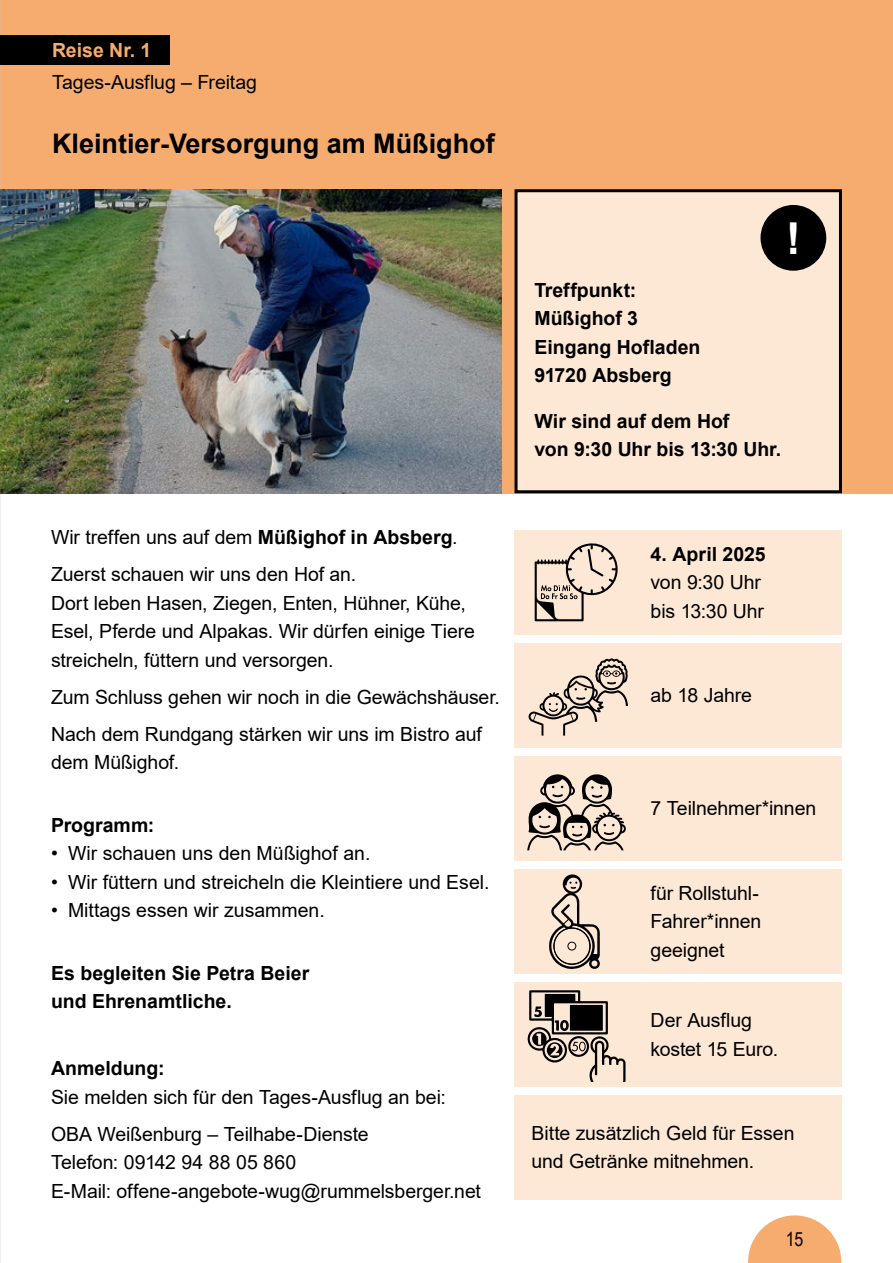
<style>
.page{position:relative;width:893px;height:1263px;background:#fff}
.page>*{position:absolute;margin:0;border:0;box-sizing:border-box;transform-origin:0 0}
.t1{font:700 43.95px "Arial";color:#fff}
.t2{font:700 27px "Arial";color:#000}
.t3{font:19.5px/28.5px "Arial";letter-spacing:-.005em;color:#000}
.t4{font:700 19.5px/28.5px "Arial";color:#000}
.t5{font:700 19.5px "Arial";color:#f7ac6f}
.t6{font:19.5px "Arial Narrow";color:#000}
.s1{font-weight:700}
</style>
<div class="page">
<div style="left:0;top:0;width:893px;height:493px;background:#f7ac6f"></div>
<img style="left:0;top:0;width:1px;height:1263px">
<svg style="left:748px;top:1215px;width:93px;height:48px"></svg>
<div style="left:514px;top:1095px;width:328px;height:104px;background:#fde8d5"></div>
<div style="left:514px;top:982px;width:328px;height:104px;background:#fde8d5"></div>
<svg style="left:527px;top:990px;width:99px;height:92px"></svg>
<div style="left:514px;top:756px;width:328px;height:104px;background:#fde8d5"></div>
<svg style="left:527px;top:774px;width:99px;height:76px"></svg>
<div style="left:514px;top:643px;width:328px;height:104px;background:#fde8d5"></div>
<svg style="left:528px;top:658px;width:100px;height:78px"></svg>
<div style="left:514px;top:530px;width:328px;height:104px;background:#fde8d5"></div>
<svg style="left:534px;top:543px;width:84px;height:78px"></svg>
<div style="left:0;top:35px;width:170px;height:30px;background:#000"></div>
<img style="left:0;top:190px;width:502px;height:303px">
<div style="left:514px;top:869px;width:328px;height:104px;background:#fde8d5"></div>
<svg style="left:549px;top:874px;width:51px;height:95px"></svg>
<div style="left:516px;top:191px;width:324px;height:301px;background:#fde8d5"></div>
<div style="left:514px;top:189px;width:328px;height:304px;border:3px solid #000"></div>
<div style="left:760px;top:205px;width:66px;height:66px;background:#000;border-radius:50%"></div>
<p class="t5" style="left:52px;top:36px;width:101px">Reise Nr. 1</p>
<p class="t3" style="left:52px;top:68px;width:206px">Tages-Ausflug ‒ Freitag</p>
<h2 class="t2" style="left:52px;top:124px;width:444px">Kleintier-Versorgung am Müßighof</h2>
<p class="t3" style="left:51px;top:519px;width:408px;line-height:37px">Wir treffen uns auf dem <span class="s1">Müßighof in Absberg</span>.<br>Zuerst schauen wir uns den Hof an.</p>
<p class="t3" style="left:51px;top:589px;width:425px">Dort leben Hasen, Ziegen, Enten, Hühner, Kühe,<br>Esel, Pferde und Alpakas. Wir dürfen einige Tiere streicheln, füttern und versorgen.</p>
<p class="t3" style="left:51px;top:678px;width:450px;line-height:37px">Zum Schluss gehen wir noch in die Gewächshäuser.<br>Nach dem Rundgang stärken wir uns im Bistro auf</p>
<p class="t3" style="left:51px;top:748px;width:130px">dem Müßighof.</p>
<p class="t4" style="left:51px;top:811px;width:105px">Programm:</p>
<p class="t3" style="left:51px;top:839px;width:321px">• Wir schauen uns den Müßighof an.</p>
<p class="t3" style="left:51px;top:868px;width:440px">• Wir füttern und streicheln die Kleintiere und Esel.</p>
<p class="t3" style="left:51px;top:896px;width:275px">• Mittags essen wir zusammen.</p>
<p class="t4" style="left:51px;top:959px;width:260px">Es begleiten Sie Petra Beier und Ehrenamtliche.</p>
<p class="t4" style="left:51px;top:1054px;width:115px">Anmeldung:</p>
<p class="t3" style="left:51px;top:1078px;width:396px;line-height:37px">Sie melden sich für den Tages-Ausflug an bei:<br>OBA Weißenburg – Teilhabe-Dienste</p>
<p class="t3" style="left:51px;top:1148px;width:431px">Telefon: 09142 94 88 05 860<br>E-Mail: offene-angebote-wug@rummelsberger.net</p>
<h1 class="t1" style="left:786px;top:207px;width:16px">!</h1>
<p class="t4" style="left:534px;top:276px;width:168px">Treffpunkt:<br>Müßighof 3<br>Eingang Hofladen<br>91720 Absberg</p>
<p class="t4" style="left:534px;top:407px;width:248px">Wir sind auf dem Hof<br>von 9:30 Uhr bis 13:30 Uhr.</p>
<p class="t4" style="left:651px;top:540px;width:116px">4. April 2025</p>
<p class="t3" style="left:651px;top:568px;width:115px">von 9:30 Uhr bis 13:30 Uhr</p>
<p class="t3" style="left:651px;top:568px;width:58px">Datum</p>
<p class="t3" style="left:651px;top:681px;width:113px">ab 18 Jahren</p>
<p class="t3" style="left:678px;top:681px;width:22px">xx</p>
<p class="t3" style="left:651px;top:794px;width:167px">7 Teilnehmer*innen</p>
<p class="t3" style="left:651px;top:794px;width:147px">xx Teilnehmende</p>
<p class="t3" style="left:651px;top:878px;width:112px">für Rollstuhl-<br>Fahrer*innen geeignet</p>
<p class="t3" style="left:651px;top:907px;width:106px">fahrer*innen</p>
<p class="t3" style="left:651px;top:1006px;width:129px">Der Ausflug kostet 15 Euro.</p>
<p class="t3" style="left:651px;top:1011px;width:83px">xxx Euro.</p>
<p class="t3" style="left:531px;top:1119px;width:264px">Bitte zusätzlich Geld für Essen und Getränke mitnehmen.</p>
<p class="t6" style="left:786px;top:1224px;width:19px">15</p>
</div>
